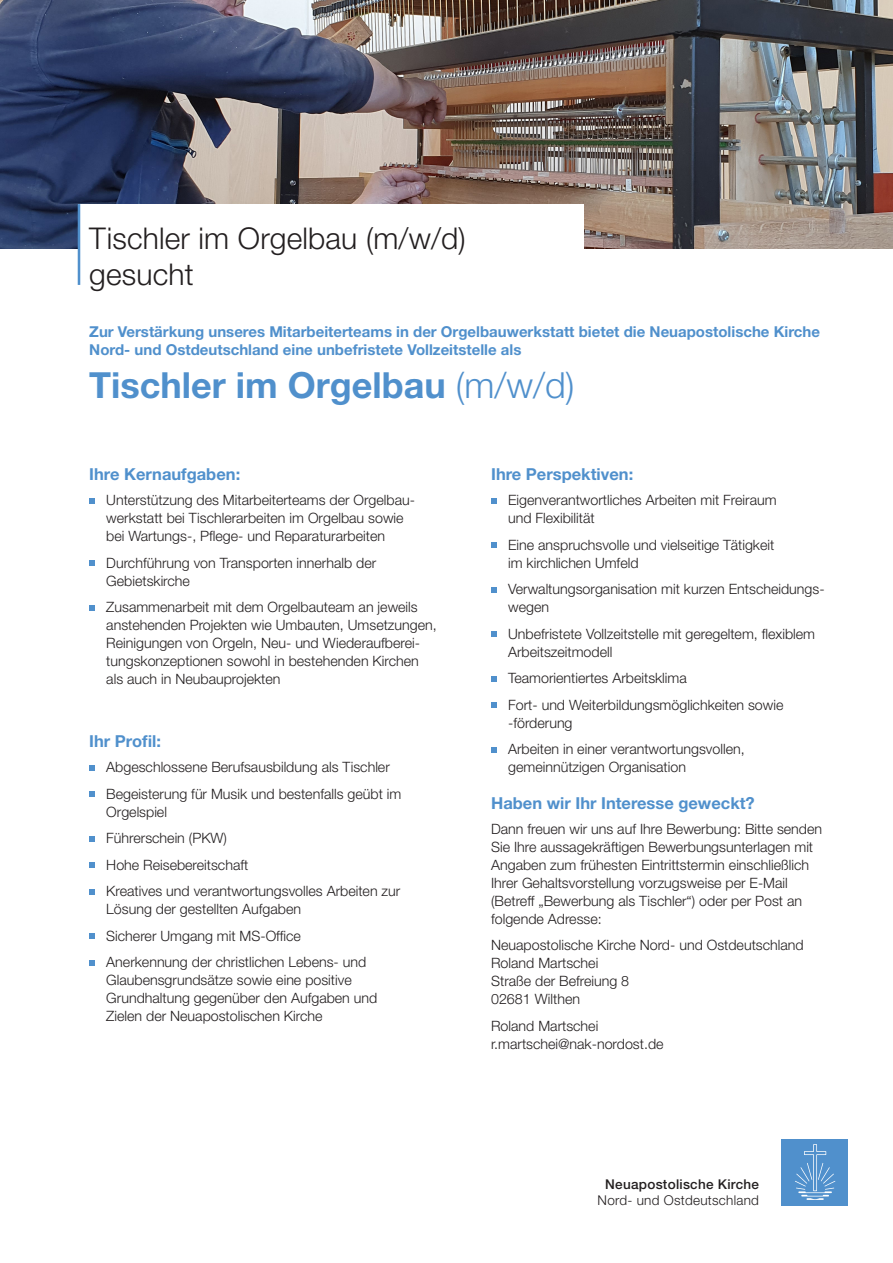
<style>
.page{position:relative;width:893px;height:1263px;background:#fff}
.page>*{position:absolute;margin:0;border:0;box-sizing:border-box;transform-origin:0 0}
.t1{font:700 36px "Helvetica Neue LT Std";color:#5090cc}
.t2{font:300 30px/36px "Helvetica Neue LT Std";letter-spacing:.005em;color:#231f20}
.t3{font:700 16.5px "Helvetica Neue LT Std";color:#5090cc}
.t4{font:700 15px/18px "Helvetica Neue LT Std";color:#5090cc}
.t5{font:300 14.25px/18px "Helvetica Neue LT Std";color:#231f20}
.t6{font:300 13.5px "Helvetica Neue LT Std";letter-spacing:.02em;color:#231f20}
.t7{font:500 13.5px "Helvetica Neue LT Std";letter-spacing:.02em;color:#231f20}
.s1{font-weight:300}
</style>
<div class="page">
<img style="left:0;top:0;width:893px;height:249px">
<div style="left:78px;top:204px;width:506px;height:89px;background:#fff"></div>
<hr style="left:78px;top:204px;width:2px;height:81px;background:#5090cc">
<div style="left:781px;top:1138px;width:67px;height:67px;background:#5090cc"></div>
<svg style="left:795px;top:1144px;width:40px;height:56px"></svg>
<svg style="left:89px;top:498px;width:6px;height:6px"></svg>
<svg style="left:89px;top:560px;width:6px;height:6px"></svg>
<svg style="left:89px;top:605px;width:6px;height:6px"></svg>
<svg style="left:89px;top:765px;width:6px;height:6px"></svg>
<svg style="left:89px;top:791px;width:6px;height:6px"></svg>
<svg style="left:89px;top:836px;width:6px;height:6px"></svg>
<svg style="left:89px;top:862px;width:6px;height:6px"></svg>
<svg style="left:89px;top:889px;width:6px;height:6px"></svg>
<svg style="left:89px;top:933px;width:6px;height:6px"></svg>
<svg style="left:89px;top:960px;width:6px;height:6px"></svg>
<svg style="left:491px;top:498px;width:6px;height:6px"></svg>
<svg style="left:491px;top:542px;width:6px;height:6px"></svg>
<svg style="left:491px;top:587px;width:6px;height:6px"></svg>
<svg style="left:491px;top:631px;width:6px;height:6px"></svg>
<svg style="left:491px;top:676px;width:6px;height:6px"></svg>
<svg style="left:491px;top:702px;width:6px;height:6px"></svg>
<svg style="left:491px;top:747px;width:6px;height:6px"></svg>
<h2 class="t2" style="left:89px;top:220px;width:378px">Tischler im Orgelbau (m/w/d) gesucht</h2>
<p class="t4" style="left:89px;top:322px;width:732px">Zur Verstärkung unseres Mitarbeiterteams in der Orgelbauwerkstatt bietet die Neuapostolische Kirche<br>Nord- und Ostdeutschland eine unbefristete Vollzeitstelle als</p>
<h1 class="t1" style="left:89px;top:363px;width:487px">Tischler im Orgelbau <span class="s1">(m/w/d)</span></h1>
<p class="t3" style="left:89px;top:464px;width:152px">Ihre Kernaufgaben:</p>
<p class="t5" style="left:106px;top:491px;width:310px">Unterstützung des Mitarbeiterteams der Orgelbau&shy;werkstatt bei Tischlerarbeiten im Orgelbau sowie bei Wartungs-, Pflege- und Reparaturarbeiten</p>
<p class="t5" style="left:106px;top:553px;width:272px">Durchführung von Transporten innerhalb der<br>Gebietskirche</p>
<p class="t5" style="left:106px;top:598px;width:332px">Zusammenarbeit mit dem Orgelbauteam an jeweils anstehenden Projekten wie Umbauten, Umsetzungen, Reinigungen von Orgeln, Neu- und Wiederaufberei&shy;tungskonzeptionen sowohl in bestehenden Kirchen als auch in Neubauprojekten</p>
<p class="t3" style="left:89px;top:731px;width:73px">Ihr Profil:</p>
<p class="t5" style="left:106px;top:754px;width:297px;line-height:26.5px">Abgeschlossene Berufsausbildung als Tischler<br>Begeisterung für Musik und bestenfalls geübt im</p>
<p class="t5" style="left:106px;top:798px;width:296px;line-height:26.5px">Orgelspiel<br>Führerschein (PKW)<br>Hohe Reisebereitschaft<br>Kreatives und verantwortungsvolles Arbeiten zur</p>
<p class="t5" style="left:106px;top:896px;width:261px;line-height:26.5px">Lösung der gestellten Aufgaben<br>Sicherer Umgang mit MS-Office<br>Anerkennung der christlichen Lebens- und</p>
<p class="t5" style="left:106px;top:971px;width:273px">Glaubensgrundsätze sowie eine positive<br>Grundhaltung gegenüber den Aufgaben und<br>Zielen der Neuapostolischen Kirche</p>
<p class="t3" style="left:491px;top:464px;width:144px">Ihre Perspektiven:</p>
<p class="t5" style="left:508px;top:491px;width:270px">Eigenverantwortliches Arbeiten mit Freiraum und Flexibilität</p>
<p class="t5" style="left:508px;top:535px;width:268px">Eine anspruchsvolle und vielseitige Tätigkeit im kirchlichen Umfeld</p>
<p class="t5" style="left:508px;top:580px;width:318px">Verwaltungsorganisation mit kurzen Entscheidungs&shy;wegen</p>
<p class="t5" style="left:508px;top:624px;width:308px">Unbefristete Vollzeitstelle mit geregeltem, flexiblem<br>Arbeitszeitmodell</p>
<p class="t5" style="left:508px;top:665px;width:277px;line-height:26.5px">Teamorientiertes Arbeitsklima<br>Fort- und Weiterbildungsmöglichkeiten sowie</p>
<p class="t5" style="left:508px;top:709px;width:238px;line-height:26.5px">-förderung<br>Arbeiten in einer verantwortungsvollen,</p>
<p class="t5" style="left:508px;top:758px;width:179px">gemeinnützigen Organisation</p>
<p class="t3" style="left:491px;top:793px;width:265px">Haben wir Ihr Interesse geweckt?</p>
<p class="t5" style="left:491px;top:819px;width:333px">Dann freuen wir uns auf Ihre Bewerbung: Bitte senden Sie Ihre aussagekräftigen Bewerbungsunterlagen mit Angaben zum frühesten Eintrittstermin einschließlich Ihrer Gehaltsvorstellung vorzugsweise per E-Mail (Betreff „Bewerbung als Tischler“) oder per Post an folgende Adresse:</p>
<p class="t5" style="left:491px;top:936px;width:314px">Neuapostolische Kirche Nord- und Ostdeutschland<br>Roland Martschei<br>Straße der Befreiung 8<br>02681 Wilthen</p>
<p class="t5" style="left:491px;top:1016px;width:174px">Roland Martschei r.martschei@nak-nordost.de</p>
<p class="t7" style="left:605px;top:1176px;width:155px">Neuapostolische Kirche</p>
<p class="t6" style="left:598px;top:1192px;width:163px">Nord- und Ostdeutschland</p>
</div>
